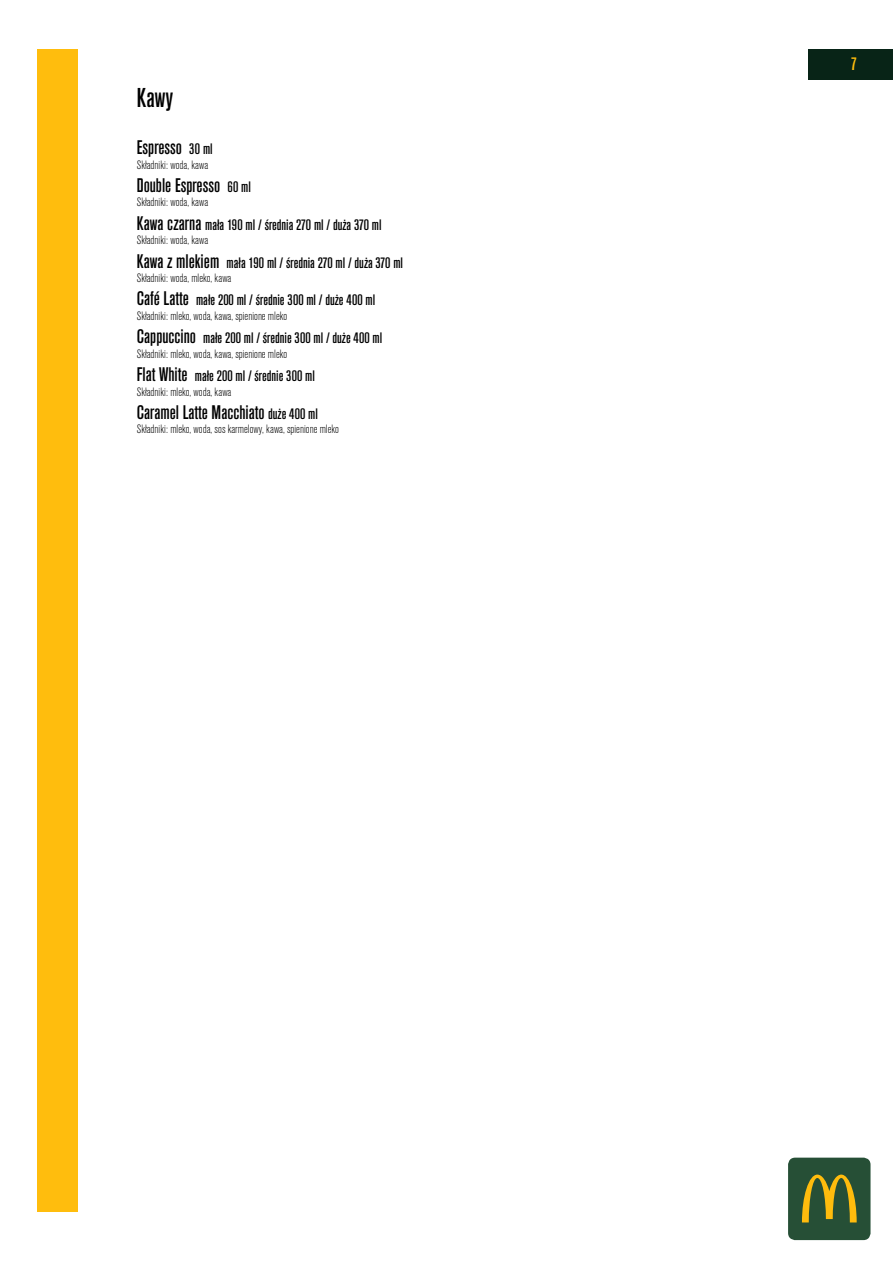
<style>
.page{position:relative;width:893px;height:1263px;background:#fff}
.page>*{position:absolute;margin:0;border:0;box-sizing:border-box;transform-origin:0 0}
.t1{font:500 condensed 27px "Akzidenz Grotesk Pro";color:#000}
.t2{font:500 condensed 19.5px "Akzidenz Grotesk Pro";color:#000}
.t3{font:500 condensed 18px "Akzidenz Grotesk Pro";color:#ffbd0d}
.t4{font:500 condensed 15px "Akzidenz Grotesk Pro";color:#000}
.t5{font:300 condensed 12px "Akzidenz Grotesk Pro";color:#000}
.s1{font-size:15px}
.s2{font-size:19.5px}
</style>
<div class="page">
<div style="left:809px;top:49px;width:84px;height:30px;background:#082417"></div>
<div style="left:788px;top:1157px;width:82px;height:83px;background:#264f36;border-radius:7px"></div>
<svg style="left:802px;top:1174px;width:55px;height:48px"></svg>
<div style="left:38px;top:49px;width:40px;height:1162px;background:#ffbd0d"></div>
<h1 class="t1" style="left:137px;top:80px;width:38px">Kawy</h1>
<h2 class="t2" style="left:137px;top:135px;width:77px">Espresso <span class="s1">30 ml</span></h2>
<p class="t5" style="left:137px;top:157px;width:73px">Składniki: woda, kawa</p>
<h2 class="t2" style="left:137px;top:173px;width:116px">Double Espresso <span class="s1">60 ml</span></h2>
<p class="t5" style="left:137px;top:194px;width:73px">Składniki: woda, kawa</p>
<p class="t4" style="left:137px;top:215px;width:246px"><span class="s2">Kawa czarna</span> mała 190 ml / średnia 270 ml / duża 370 ml</p>
<p class="t5" style="left:137px;top:232px;width:73px">Składniki: woda, kawa</p>
<p class="t4" style="left:137px;top:253px;width:268px"><span class="s2">Kawa z mlekiem</span> mała 190 ml / średnia 270 ml / duża 370 ml</p>
<p class="t5" style="left:137px;top:270px;width:96px">Składniki: woda, mleko, kawa</p>
<p class="t4" style="left:137px;top:290px;width:240px"><span class="s2">Café Latte</span> małe 200 ml / średnie 300 ml / duże 400 ml</p>
<p class="t5" style="left:137px;top:308px;width:152px">Składniki: mleko, woda, kawa, spienione mleko</p>
<p class="t4" style="left:137px;top:328px;width:247px"><span class="s2">Cappuccino</span> małe 200 ml / średnie 300 ml / duże 400 ml</p>
<p class="t5" style="left:137px;top:346px;width:152px">Składniki: mleko, woda, kawa, spienione mleko</p>
<p class="t4" style="left:137px;top:366px;width:180px"><span class="s2">Flat White</span> małe 200 ml / średnie 300 ml</p>
<p class="t5" style="left:137px;top:383px;width:96px">Składniki: mleko, woda, kawa</p>
<h2 class="t2" style="left:137px;top:399px;width:183px">Caramel Latte Macchiato <span class="s1">duże 400 ml</span></h2>
<p class="t5" style="left:137px;top:421px;width:204px">Składniki: mleko, woda, sos karmelowy, kawa, spienione mleko</p>
<h3 class="t3" style="left:851px;top:52px;width:8px">7</h3>
</div>
